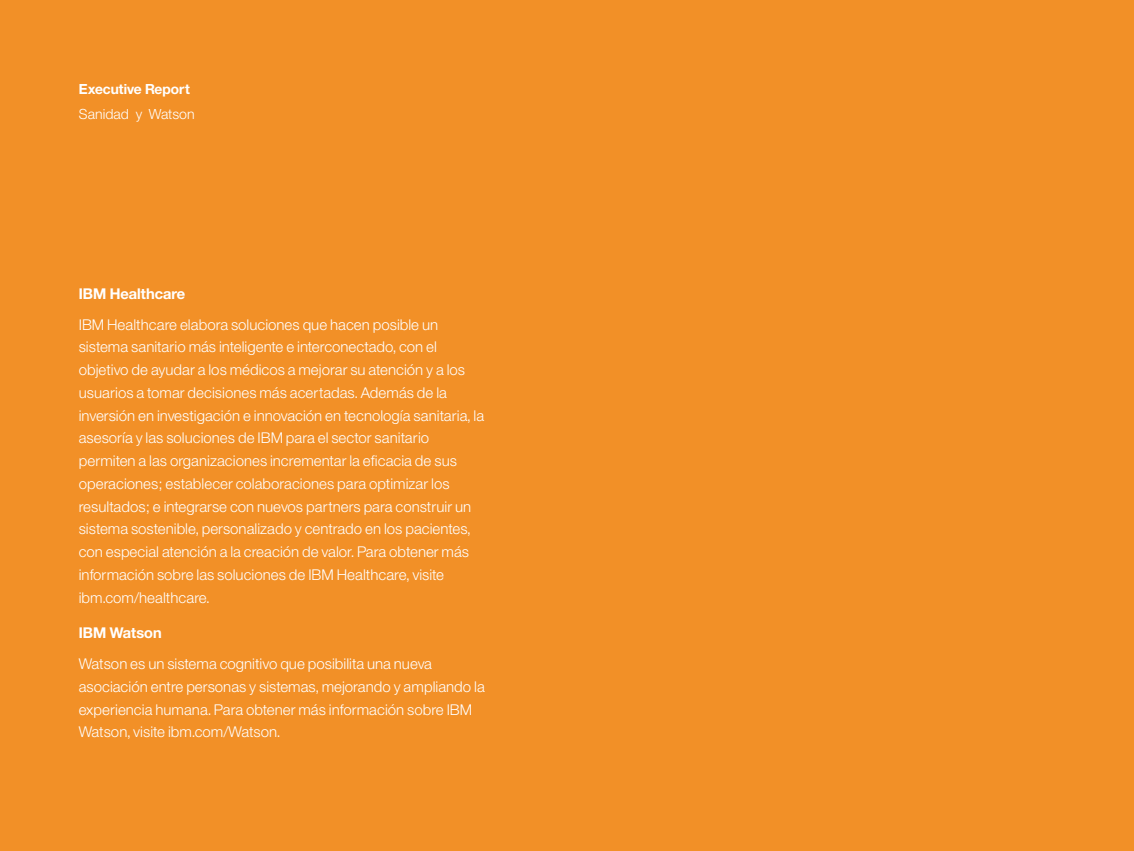
<style>
.page{position:relative;width:1134px;height:851px;background:#fff}
.page>*{position:absolute;margin:0;border:0;box-sizing:border-box;transform-origin:0 0}
.t1{font:300 14.88px/22.8px "Helv Neuefor IBM";color:#fff}
.t2{font:14.88px "Helv Neue Boldfor IBM";color:#fff}
.t3{font:14px "Helv Neue Boldfor IBM";color:#fff}
.t4{font:300 14px "Helv Neuefor IBM";color:#fff}
</style>
<div class="page">
<div style="left:0;top:0;width:1134px;height:850px;background:#f29027"></div>
<p class="t3" style="left:79px;top:80px;width:113px">Executive Report</p>
<p class="t4" style="left:79px;top:105px;width:117px">Sanidad y Watson</p>
<p class="t2" style="left:79px;top:284px;width:108px">IBM Healthcare</p>
<p class="t1" style="left:79px;top:312px;width:407px">IBM Healthcare elabora soluciones que hacen posible un sistema sanitario más inteligente e interconectado, con el objetivo de ayudar a los médicos a mejorar su atención y a los usuarios a tomar decisiones más acertadas. Además de la inversión en investigación e innovación en tecnología sanitaria, la asesoría y las soluciones de IBM para el sector sanitario permiten a las organizaciones incrementar la eficacia de sus operaciones; establecer colaboraciones para optimizar los resultados; e integrarse con nuevos partners para construir un sistema sostenible, personalizado y centrado en los pacientes, con especial atención a la creación de valor. Para obtener más información sobre las soluciones de IBM Healthcare, visite ibm.com/healthcare.</p>
<p class="t2" style="left:79px;top:623px;width:84px">IBM Watson</p>
<p class="t1" style="left:79px;top:652px;width:408px">Watson es un sistema cognitivo que posibilita una nueva asociación entre personas y sistemas, mejorando y ampliando la experiencia humana. Para obtener más información sobre IBM Watson, visite ibm.com/Watson.</p>
</div>
